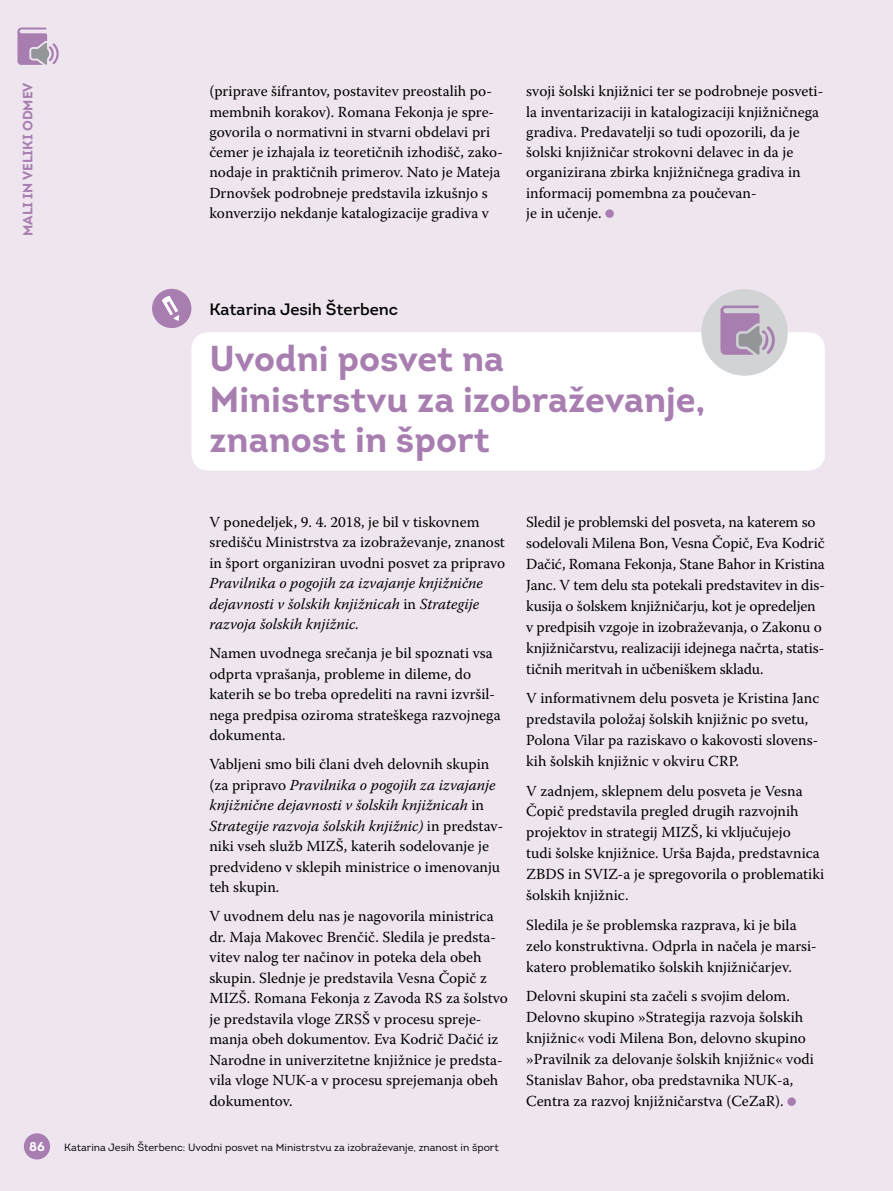
<style>
.page{position:relative;width:893px;height:1191px;background:#eee5ef}
.page>*{position:absolute;margin:0;border:0;box-sizing:border-box;transform-origin:0 0}
.t1{font:700 36px/40.5px "Intro";color:#a87eb1}
.t2{font:16.5px "Intro";color:#000}
.t3{font:15.3px/21px "Warnock Pro";color:#000}
.t4{font:italic 15.3px/20.5px "Warnock Pro";color:#000}
.t5{font:700 13.5px "Intro";color:#a87eb1}
.t6{font:700 12.75px "Intro";color:#fff}
.t7{font:10.5px "Intro";color:#000}
.s1{font-style:normal}
.s2{font-style:italic}
</style>
<div class="page">
<svg style="left:17px;top:28px;width:42px;height:37px"></svg>
<div style="left:24px;top:1133px;width:26px;height:26px;background:#a87eb1;border-radius:50%"></div>
<div style="left:605px;top:209px;width:9px;height:9px;background:#a87eb1;border-radius:50%"></div>
<div style="left:787px;top:1097px;width:9px;height:9px;background:#a87eb1;border-radius:50%"></div>
<div style="left:191px;top:332px;width:634px;height:138px;background:#fff;border-radius:17px"></div>
<div style="left:701px;top:289px;width:87px;height:87px;background:#d1d3d4;border-radius:50%"></div>
<svg style="left:720px;top:305px;width:55px;height:50px"></svg>
<div style="left:152px;top:289px;width:39px;height:39px;background:#a87eb1;border-radius:50%"></div>
<svg style="left:162px;top:296px;width:17px;height:25px"></svg>
<p class="t5" style="left:19px;top:236px;width:155px;rotate:-90deg">MALI IN VELIKI ODMEV</p>
<p class="t3" style="left:209px;top:81px;width:295px;line-height:20.2px">(priprave šifrantov, postavitev preostalih po&shy;membnih korakov). Romana Fekonja je spre&shy;govorila o normativni in stvarni obdelavi pri čemer je izhajala iz teoretičnih izhodišč, zako&shy;nodaje in praktičnih primerov. Nato je Mateja Drnovšek podrobneje predstavila izkušnjo s konverzijo nekdanje katalogizacije gradiva v</p>
<p class="t3" style="left:526px;top:81px;width:299px;line-height:20.2px">svoji šolski knjižnici ter se podrobneje posveti&shy;la inventarizaciji in katalogizaciji knjižničnega gradiva. Predavatelji so tudi opozorili, da je šolski knjižničar strokovni delavec in da je organizirana zbirka knjižničnega gradiva in informacij pomembna za poučevan-<br>je in učenje.</p>
<p class="t2" style="left:209px;top:299px;width:190px">Katarina Jesih Šterbenc</p>
<h1 class="t1" style="left:209px;top:338px;width:498px">Uvodni posvet na<br>M inistrstvu za izobraževanje, znanost in šport</h1>
<p class="t3" style="left:209px;top:511px;width:297px;line-height:20.5px">V ponedeljek, 9. 4. 2018, je bil v tiskovnem središču Ministrstva za izobraževanje, znanost in šport organiziran uvodni posvet za pripravo</p>
<p class="t4" style="left:209px;top:573px;width:275px">Pravilnika o pogojih za izvajanje knjižnične dejavnosti v šolskih knjižnicah <span class="s1">in</span> Strategije razvoja šolskih knjižnic.</p>
<p class="t3" style="left:209px;top:643px;width:293px;line-height:20.5px">Namen uvodnega srečanja je bil spoznati vsa odprta vprašanja, probleme in dileme, do katerih se bo treba opredeliti na ravni izvršil&shy;nega predpisa oziroma strateškega razvojnega dokumenta.</p>
<p class="t3" style="left:209px;top:754px;width:295px;line-height:20.5px">Vabljeni smo bili člani dveh delovnih skupin (za pripravo <span class="s2">Pravilnika o pogojih za izvajanje knjižnične dejavnosti v šolskih knjižnicah</span> in <span class="s2">Strategije razvoja šolskih knjižnic)</span> in predstav&shy;niki vseh služb MIZŠ, katerih sodelovanje je predvideno v sklepih ministrice o imenovanju teh skupin.</p>
<p class="t3" style="left:209px;top:906px;width:300px;line-height:20.5px">V uvodnem delu nas je nagovorila ministrica dr. Maja Makovec Brenčič. Sledila je predsta&shy;vitev nalog ter načinov in poteka dela obeh skupin. Slednje je predstavila Vesna Čopič z MIZŠ. Romana Fekonja z Zavoda RS za šolstvo je predstavila vloge ZRSŠ v procesu spreje&shy;manja obeh dokumentov. Eva Kodrič Dačić iz Narodne in univerzitetne knjižnice je predsta&shy;vila vloge NUK-a v procesu sprejemanja obeh dokumentov.</p>
<p class="t3" style="left:526px;top:511px;width:300px">Sledil je problemski del posveta, na katerem so sodelovali Milena Bon, Vesna Čopič, Eva Kodrič Dačić, Romana Fekonja, Stane Bahor in Kristina Janc. V tem delu sta potekali predstavitev in dis&shy;kusija o šolskem knjižničarju, kot je opredeljen v predpisih vzgoje in izobraževanja, o Zakonu o knjižničarstvu, realizaciji idejnega načrta, statis&shy;tičnih meritvah in učbeniškem skladu.</p>
<p class="t3" style="left:526px;top:687px;width:295px">V informativnem delu posveta je Kristina Janc predstavila položaj šolskih knjižnic po svetu, Polona Vilar pa raziskavo o kakovosti slovens&shy;kih šolskih knjižnic v okviru CRP.</p>
<p class="t3" style="left:526px;top:779px;width:300px">V zadnjem, sklepnem delu posveta je Vesna Čopič predstavila pregled drugih razvojnih projektov in strategij MIZŠ, ki vključujejo<br>tudi šolske knjižnice. Urša Bajda, predstavnica ZBDS in SVIZ-a je spregovorila o problematiki šolskih knjižnic.</p>
<p class="t3" style="left:526px;top:914px;width:292px">Sledila je še problemska razprava, ki je bila zelo konstruktivna. Odprla in načela je marsi&shy;katero problematiko šolskih knjižničarjev.</p>
<p class="t3" style="left:526px;top:985px;width:289px">Delovni skupini sta začeli s svojim delom.<br>Delovno skupino »Strategija razvoja šolskih knjižnic« vodi Milena Bon, delovno skupino »Pravilnik za delovanje šolskih knjižnic« vodi Stanislav Bahor, oba predstavnika NUK-a, Centra za razvoj knjižničarstva (CeZaR).</p>
<p class="t6" style="left:29px;top:1137px;width:17px">86</p>
<p class="t7" style="left:64px;top:1140px;width:436px">Katarina Jesih Šterbenc: Uvodni posvet na Ministrstvu za izobraževanje, znanost in šport</p>
</div>
